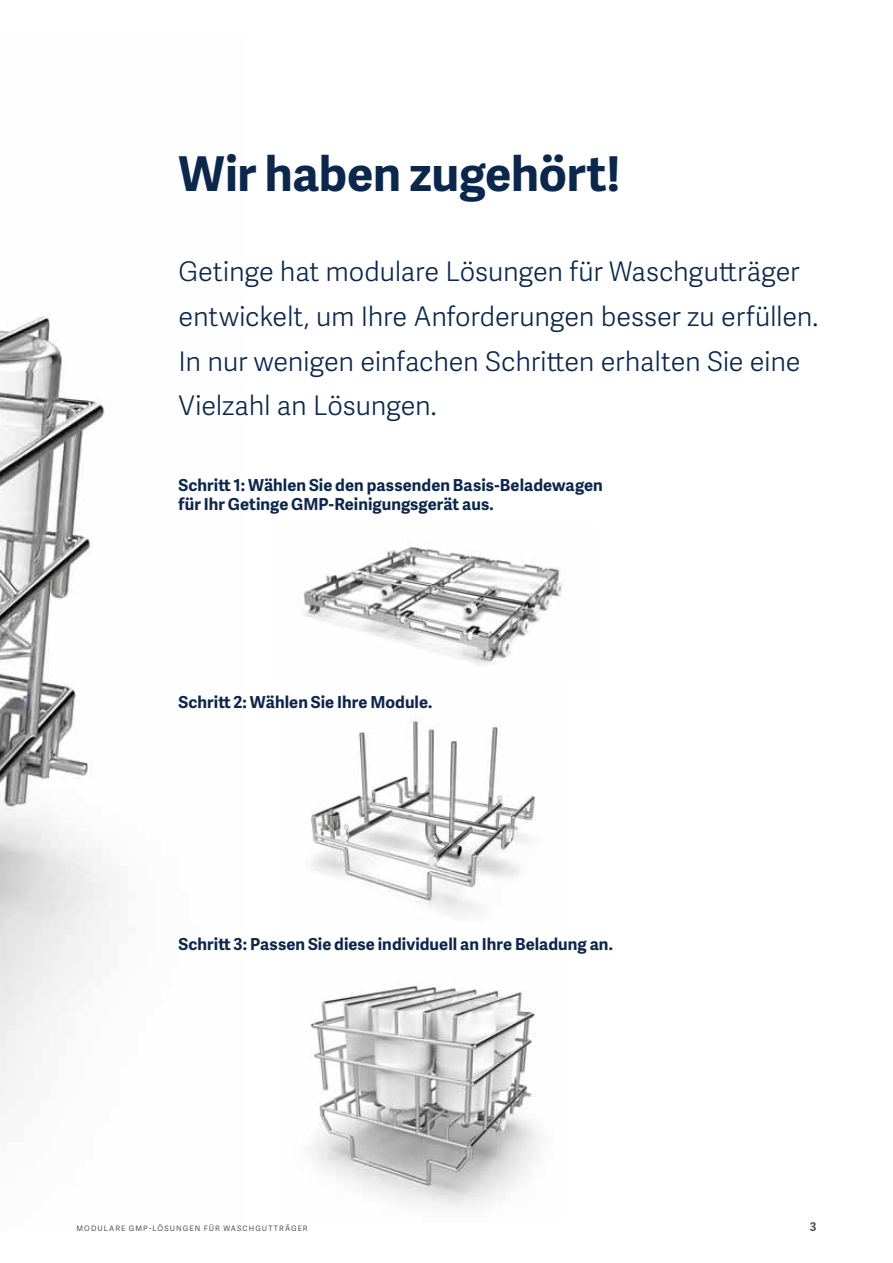
<style>
.page{position:relative;width:893px;height:1263px;background:#fff}
.page>*{position:absolute;margin:0;border:0;box-sizing:border-box;transform-origin:0 0}
.t1{font:700 48px "Adelle Sans";letter-spacing:-.005em;color:#0c274c}
.t2{font:300 27px/44.7px "Adelle Sans";letter-spacing:-.01em;color:#0c274c}
.t3{font:700 16.5px/19.2px "Adelle Sans";letter-spacing:.005em;color:#0c274c}
.t4{font:700 12px "Adelle Sans";color:#505353}
.t5{font:7.5px "Adelle Sans";letter-spacing:.14em;color:#505353}
</style>
<div class="page">
<img style="left:0;top:314px;width:111px;height:786px">
<img style="left:310px;top:984px;width:231px;height:222px">
<img style="left:310px;top:720px;width:226px;height:197px">
<img style="left:298px;top:547px;width:268px;height:118px">
<h1 class="t1" style="left:179px;top:139px;width:443px">Wir haben zugehört!</h1>
<h2 class="t2" style="left:179px;top:248px;width:641px">Getinge hat modulare Lösungen für Waschgutträger entwickelt, um Ihre Anforderungen besser zu erfüllen.<br>In nur wenigen einfachen Schritten erhalten Sie eine Vielzahl an Lösungen.</h2>
<p class="t3" style="left:179px;top:475px;width:426px">Schritt 1: Wählen Sie den passenden Basis-Beladewagen für Ihr Getinge GMP-Reinigungsgerät aus.</p>
<p class="t3" style="left:179px;top:691px;width:255px">Schritt 2: Wählen Sie Ihre Module.</p>
<p class="t3" style="left:179px;top:934px;width:436px">Schritt 3: Passen Sie diese individuell an Ihre Beladung an.</p>
<p class="t5" style="left:77px;top:1223px;width:233px">MODULARE GMP-LÖSUNG EN FÜR WASCHG UTTRÄG ER</p>
<p class="t4" style="left:810px;top:1218px;width:8px">3</p>
</div>
